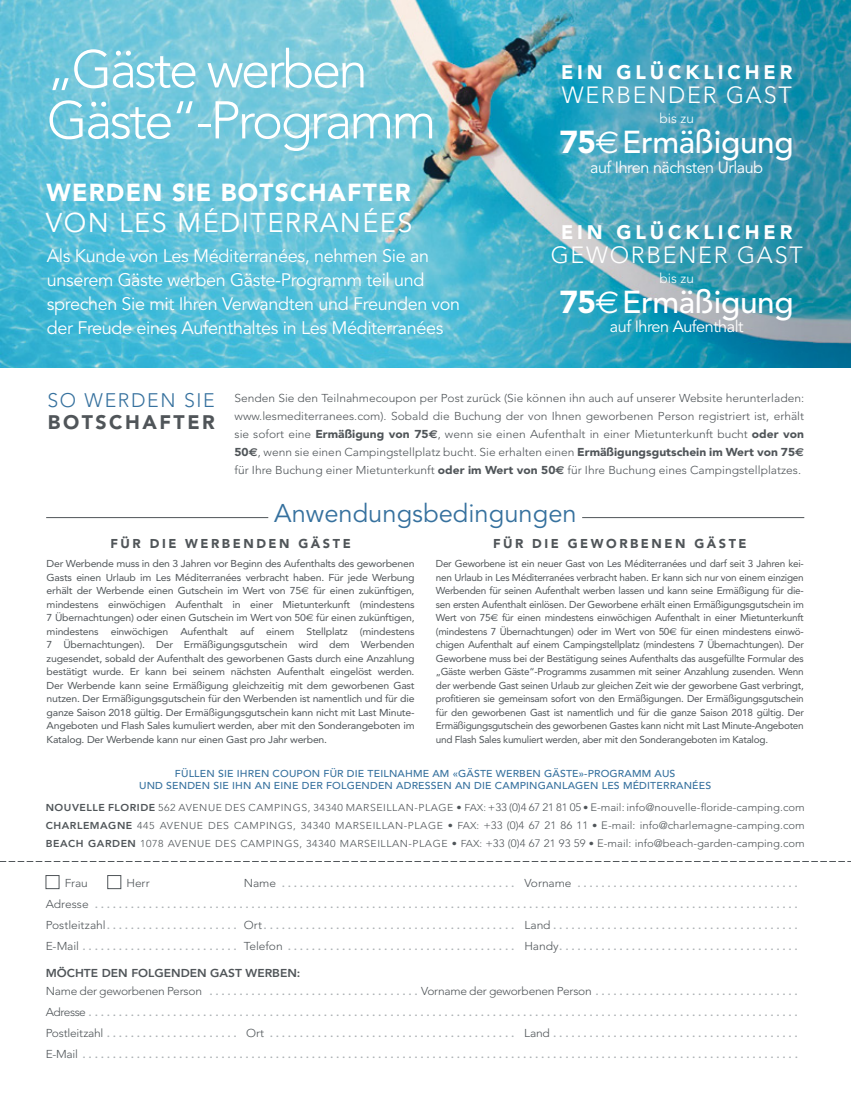
<style>
.page{position:relative;width:851px;height:1106px;background:#fff}
.page>*{position:absolute;margin:0;border:0;box-sizing:border-box;transform-origin:0 0}
.t1{font:300 52.5px/51px "Avenir";letter-spacing:-.05em;color:#fff}
.t2{font:500 31.5px "Avenir";letter-spacing:-.01em;color:#fff}
.t3{font:27px "Avenir";letter-spacing:.055em;color:#fff}
.t4{font:25.5px "Avenir";color:#36719e}
.t5{font:900 24.45px "Avenir";letter-spacing:.05em;color:#fff}
.t6{font:300 23.25px "Avenir";letter-spacing:.075em;color:#fff}
.t7{font:900 19.5px "Avenir";letter-spacing:.2em;color:#fff}
.t8{font:300 19.5px "Avenir";letter-spacing:.085em;color:#36719e}
.t9{font:900 19.5px "Avenir";letter-spacing:.13em;color:#505559}
.t10{font:18px/24px "Avenir";letter-spacing:-.02em;color:#fff}
.t11{font:300 17.1px/21px "Avenir";color:#aab0b3;text-align:justify;scale:1.05 1}
.t12{font:16.2px "Avenir";letter-spacing:-.03em;color:#fff}
.t13{font:300 13.65px "Avenir";color:#fff}
.t14{font:900 12.75px "Avenir";letter-spacing:.2em;color:#505559}
.t15{font:300 11.4px/18px "Avenir";color:#505559;text-align:justify;scale:1.05 1}
.t16{font:800 11.4px "Avenir";color:#505559;scale:1.05 1}
.t17{font:300 10.65px/18px "Avenir";color:#505559;text-align:justify;scale:1.05 1}
.t18{font:10.05px/13.5px "Avenir";letter-spacing:-.025em;color:#505559;text-align:justify}
.t19{font:10.05px/13.5px "Avenir";letter-spacing:-.025em;color:#505559;text-align:justify;scale:1.05 1}
.t20{font:500 10.05px "Avenir";letter-spacing:.015em;color:#36719e;scale:1.05 1}
.s1{font-weight:900}
.s2{font-family:"Euro Sans";font-weight:400}
.s3{font-family:"Euro Sans";font-weight:700}
.s4{font-family:"Euro Sans"}
.s5{font-weight:800;font-size:10.05px}
.s6{font-size:10.05px}
.s7{font-size:11.4px;color:#505559}
</style>
<div class="page">
<img style="left:0;top:0;width:850px;height:368px">
<hr style="left:46px;top:517px;width:222px;height:1px;background:#505559">
<hr style="left:582px;top:517px;width:222px;height:1px;background:#505559">
<svg style="left:0;top:861px;width:850px;height:1px"></svg>
<div style="left:107px;top:875px;width:14px;height:13px;background:#fff;border:1px solid #505559"></div>
<h1 class="t1" style="left:47px;top:44px;width:391px">„Gäste werben<br>Gäste“-Programm</h1>
<h3 class="t5" style="left:47px;top:177px;width:365px">WERDEN SIE BOTSCHAFTER</h3>
<h3 class="t3" style="left:46px;top:207px;width:368px">von Les Méditerranées</h3>
<h3 class="t10" style="left:47px;top:244px;width:415px">Als Kunde von Les Méditerranées, nehmen Sie an unserem Gäste werben Gäste-Programm teil und sprechen Sie mit I hren Verwandten und Freunden von der Freude eines Aufenthaltes in Les Méditerranées</h3>
<h3 class="t7" style="left:561px;top:60px;width:233px">E IN GLÜCKLICHER</h3>
<h3 class="t6" style="left:561px;top:81px;width:231px">werbender Gast</h3>
<h3 class="t13" style="left:659px;top:110px;width:36px">bis zu</h3>
<h2 class="t2" style="left:559px;top:124px;width:235px"><span class="s1">75</span><span class="s2">€</span>ERMÄßIGUNG</h2>
<h3 class="t12" style="left:590px;top:158px;width:174px">auf I hren nächsten Urlaub</h3>
<h3 class="t7" style="left:561px;top:220px;width:233px">E IN GLÜCKLICHER</h3>
<h3 class="t6" style="left:550px;top:241px;width:253px">g eworbener Gast</h3>
<h3 class="t13" style="left:659px;top:270px;width:36px">bis zu</h3>
<h2 class="t2" style="left:559px;top:284px;width:235px"><span class="s1">75</span><span class="s2">€</span>ERMÄßIGUNG</h2>
<h3 class="t12" style="left:609px;top:317px;width:135px">auf I hren Aufenthalt</h3>
<h3 class="t8" style="left:47px;top:388px;width:169px">So werden Si e</h3>
<h3 class="t9" style="left:48px;top:411px;width:168px">BOTSCHAFTER</h3>
<p class="t15" style="left:234px;top:389px;width:544px">Senden Sie den Teilnahmecoupon per Post zurück (Sie können ihn auch auf unserer Website herunterladen: www.lesmediterranees.com). Sobald die Buchung der von Ihnen geworbenen Person registriert ist, erhält sie sofort eine <span class="s1">ERMÄßIGUNG VON 75</span><span class="s3">€</span>, wenn sie einen Aufenthalt in einer Mietunterkunft bucht <span class="s1">ODER VON 50</span><span class="s3">€</span>, wenn sie einen Campingstellplatz bucht. Sie erhalten einen <span class="s1">ERMÄßIGUNGSGUTSCHEIN IM WERT VON 75</span><span class="s3">€ </span>für Ihre Buchung einer Mietunterkunft <span class="s1">ODER IM WERT VON 50</span><span class="s3">€</span> für Ihre Buchung eines Campingstellplatzes.</p>
<h3 class="t4" style="left:274px;top:498px;width:304px">Anwendungsbedingungen</h3>
<p class="t14" style="left:110px;top:536px;width:242px">F ÜR DIE WERBENDEN GÄS TE</p>
<p class="t19" style="left:47px;top:557px;width:352px">Der Werbende muss in den 3 Jahren vor Beginn des Aufenthalts des geworbenen Gasts einen Urlaub im Les Méditerranées verbracht haben. Für jede Werbung erhält der Werbende einen Gutschein im Wert von 75<span class="s4">€</span> für einen zukünftigen, mindestens einwöchigen Aufenthalt in einer Mietunterkunft (mindestens 7 Übernachtungen) oder einen Gutschein im Wert von 50<span class="s4">€</span> für einen zukünftigen, mindestens einwöchigen Aufenthalt auf einem Stellplatz (mindestens 7 Übernachtungen). Der Ermäßigungsgutschein wird dem Werbenden zugesendet, sobald der Aufenthalt des geworbenen Gasts durch eine Anzahlung bestätigt wurde. Er kann bei seinem nächsten Aufenthalt eingelöst werden.<br>Der Werbende kann seine Ermäßigung gleichzeitig mit dem geworbenen Gast nutzen. Der Ermäßigungsgutschein für den Werbenden ist namentlich und für die ganze Saison 2018 gültig. Der Ermäßigungsgutschein kann nicht mit Last Minute-Angeboten und Flash Sales kumuliert werden, aber mit den Sonderangeboten im Katalog. Der Werbende kann nur einen Gast pro Jahr werben.</p>
<p class="t14" style="left:493px;top:536px;width:255px">F ÜR DIE GEWORBENEN GÄS TE</p>
<p class="t18" style="left:436px;top:557px;width:369px">Der Geworbene ist ein neuer Gast von Les Méditerranées und darf seit 3 Jahren kei&shy;nen Urlaub in Les Méditerranées verbracht haben. Er kann sich nur von einem einzigen Werbenden für seinen Aufenthalt werben lassen und kann seine Ermäßigung für die&shy;sen ersten Aufenthalt einlösen. Der Geworbene erhält einen Ermäßigungsgutschein im Wert von 75<span class="s4">€</span> für einen mindestens einwöchigen Aufenthalt in einer Mietunterkunft (mindestens 7 Übernachtungen) oder im Wert von 50<span class="s4">€</span> für einen mindestens einwö&shy;chigen Aufenthalt auf einem Campingstellplatz (mindestens 7 Übernachtungen). Der Geworbene muss bei der Bestätigung seines Aufenthalts das ausgefüllte Formular des „Gäste werben Gäste“-Programms zusammen mit seiner Anzahlung zusenden. Wenn der werbende Gast seinen Urlaub zur gleichen Zeit wie der geworbene Gast verbringt, profitieren sie gemeinsam sofort von den Ermäßigungen. Der Ermäßigungsgutschein für den geworbenen Gast ist namentlich und für die ganze Saison 2018 gültig. Der Ermäßigungsgutschein des geworbenen Gastes kann nicht mit Last Minute-Angeboten und Flash Sales kumuliert werden, aber mit den Sonderangeboten im Katalog.</p>
<p class="t20" style="left:175px;top:767px;width:292px">FÜLLEN SIE I HREN COUPON FÜR DIE TEILNAHME AM «GÄSTE</p>
<p class="t20" style="left:496px;top:767px;width:68px">WERBEN GÄSTE</p>
<p class="t20" style="left:578px;top:767px;width:93px">»-PROG RAMM AUS</p>
<p class="t20" style="left:139px;top:779px;width:273px">UND SENDEN SIE IHN AN EINE DER FOLGENDEN ADRESSE</p>
<p class="t20" style="left:443px;top:779px;width:157px">N AN DI E CAMPINGANLAGE N LES</p>
<p class="t20" style="left:623px;top:779px;width:79px">M ÉDITERRANÉES</p>
<p class="t17" style="left:46px;top:798px;width:724px"><span class="s5">NOUVELLE FLORIDE</span> <span class="s6">562 avenue des Campings, 34340 Marseillan-Plage • Fax:</span>+33 (0)4 67 21 81 05 <span class="s6">•</span> E-mail: info@nouvelle-floride-camping.com <span class="s5">CHARLEMAGN E</span> <span class="s6">445 avenue des Campings, 34340 Marseillan-Plage • Fax:</span> +33 (0)4 67 21 86 11 <span class="s6">•</span> E-mail: info@charlemagne-camping.com <span class="s5">BEACH GARDEN</span> <span class="s6">1078 avenue des Campings, 34340 Marseillan-Plage • Fax:</span> +33 (0)4 67 21 93 59 <span class="s6">•</span> E-mail: info@beach-garden-camping.com</p>
<p class="t15" style="left:65px;top:874px;width:24px">Frau</p>
<p class="t15" style="left:126px;top:874px;width:24px">Herr</p>
<p class="t11" style="left:46px;top:871px;width:718px;text-indent:198px"><span class="s7">Name</span> ....................................... <span class="s7">Vorname</span> .....................................<br><span class="s7">Adresse</span> .....................................................................................................................<br><span class="s7">Postleitzahl</span>...................... <span class="s7">Ort</span>.......................................... <span class="s7">Land</span>.........................................<br><span class="s7">E-Mail</span> .......................... <span class="s7">Telefon</span> ...................................... <span class="s7">Handy</span>........................................</p>
<p class="t16" style="left:46px;top:966px;width:244px">MÖCHTE DEN FOLGEN DEN GAST WERBEN:</p>
<p class="t11" style="left:46px;top:978px;width:718px"><span class="s7">Name der geworbenen Person</span> ................................... <span class="s7">Vorname der geworbenen Person</span> ..................................<br><span class="s7">Adresse</span>......................................................................................................................<br><span class="s7">Postleitzahl</span> ...................... <span class="s7">Ort</span> ......................................... <span class="s7">Land</span> .........................................<br><span class="s7">E-Mail</span> .......................................................................................................................</p>
</div>
